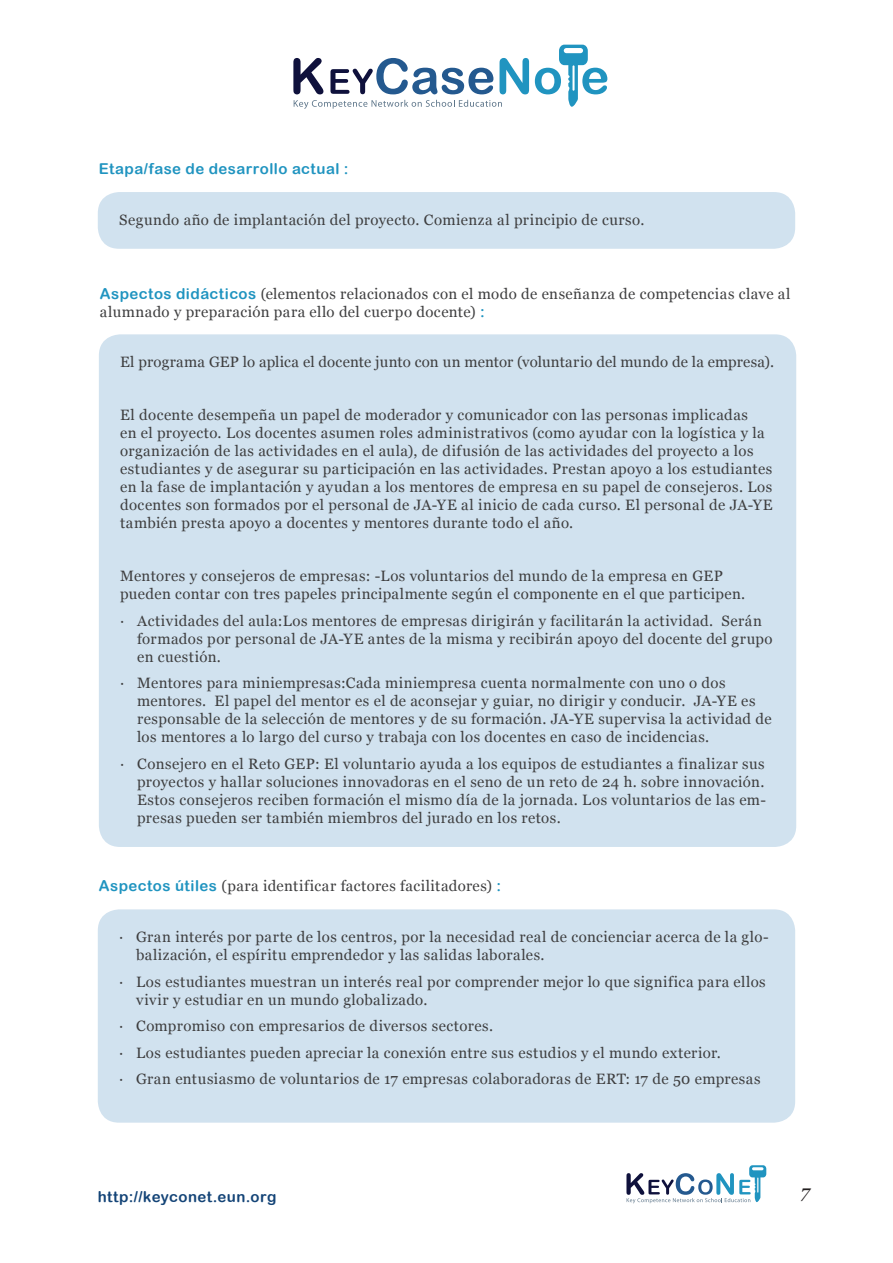
<style>
.page{position:relative;width:893px;height:1263px;background:#fff}
.page>*{position:absolute;margin:0;border:0;box-sizing:border-box;transform-origin:0 0}
.t1{font:italic 18px "Georgia";color:#231f20}
.Bullet_sans{font:15px/18px "Georgia";letter-spacing:.025em;color:#3e3e3f}
.courant{font:15px/18px "Georgia";letter-spacing:.025em;color:#3e3e3f}
.Bullet_sans-2{font:15px "Georgia";letter-spacing:.005em;color:#3e3e3f}
.courant-2{font:15px "Arial Rounded MT Bold";letter-spacing:.03em;color:#2094c0}
.t2{font:15px "Arial Rounded MT Bold";letter-spacing:.03em;color:#144477}
.s1{font-family:"Arial Rounded MT Bold";color:#2094c0}
</style>
<div class="page">
<svg style="left:626px;top:1165px;width:140px;height:38px"></svg>
<svg style="left:293px;top:58px;width:30px;height:36px"></svg>
<svg style="left:294px;top:100px;width:208px;height:9px"></svg>
<svg style="left:330px;top:58px;width:163px;height:36px"></svg>
<svg style="left:500px;top:58px;width:29px;height:36px"></svg>
<svg style="left:535px;top:45px;width:72px;height:62px"></svg>
<div style="left:98px;top:192px;width:697px;height:57px;background:#d1e2ef;border-radius:21px"></div>
<div style="left:99px;top:334px;width:697px;height:513px;background:#d1e2ef;border-radius:21px"></div>
<div style="left:98px;top:909px;width:697px;height:214px;background:#d1e2ef;border-radius:21px"></div>
<p class="courant-2" style="left:99px;top:160px;width:251px">Etapa/fase de desarrollo actual :</p>
<p class="courant" style="left:119px;top:211px;width:527px">Segundo año de implantación del proyecto. Comienza al principio de curso.</p>
<p class="courant" style="left:100px;top:285px;width:692px"><span class="s1">Aspectos didácticos</span> (elementos relacionados con el modo de enseñanza de competencias clave al alumnado y preparación para ello del cuerpo docente) <span class="s1">:</span></p>
<p class="Bullet_sans-2" style="left:120px;top:353px;width:655px">El programa GEP lo aplica el docente junto con un mentor (voluntario del mundo de la empresa).</p>
<p class="Bullet_sans" style="left:120px;top:406px;width:654px">El docente desempeña un papel de moderador y comunicador con las personas implicadas<br>en el proyecto. Los docentes asumen roles administrativos (como ayudar con la logística y la organización de las actividades en el aula), de difusión de las actividades del proyecto a los estudiantes y de asegurar su participación en las actividades. Prestan apoyo a los estudiantes en la fase de implantación y ayudan a los mentores de empresa en su papel de consejeros. Los docentes son formados por el personal de JA-YE al inicio de cada curso. El personal de JA-YE también presta apoyo a docentes y mentores durante todo el año.</p>
<p class="Bullet_sans" style="left:120px;top:567px;width:627px">Mentores y consejeros de empresas: -Los voluntarios del mundo de la empresa en GEP pueden contar con tres papeles principalmente según el componente en el que participen.</p>
<p class="Bullet_sans" style="left:137px;top:612px;width:637px;text-indent:-17px">∙ Actividades del aula:Los mentores de empresas dirigirán y facilitarán la actividad. Serán formados por personal de JA-YE antes de la misma y recibirán apoyo del docente del grupo en cuestión.</p>
<p class="Bullet_sans" style="left:137px;top:674px;width:636px;text-indent:-17px">∙ Mentores para miniempresas:Cada miniempresa cuenta normalmente con uno o dos mentores. El papel del mentor es el de aconsejar y guiar, no dirigir y conducir. JA-YE es responsable de la selección de mentores y de su formación. JA-YE supervisa la actividad de los mentores a lo largo del curso y trabaja con los docentes en caso de incidencias.</p>
<p class="Bullet_sans" style="left:137px;top:755px;width:631px;text-align:justify;text-indent:-17px">∙ Consejero en el Reto GEP: El voluntario ayuda a los equipos de estudiantes a finalizar sus proyectos y hallar soluciones innovadoras en el seno de un reto de 24 h. sobre innovación.<br>Estos consejeros reciben formación el mismo día de la jornada. Los voluntarios de las em&shy;presas pueden ser también miembros del jurado en los retos.</p>
<p class="courant" style="left:99px;top:877px;width:404px"><span class="s1">Aspectos útiles</span> (para identificar factores facilitadores) <span class="s1">:</span></p>
<p class="Bullet_sans" style="left:136px;top:928px;width:634px;text-indent:-17px">∙ Gran interés por parte de los centros, por la necesidad real de concienciar acerca de la glo&shy;balización, el espíritu emprendedor y las salidas laborales.</p>
<p class="Bullet_sans" style="left:136px;top:973px;width:631px;text-indent:-17px">∙ Los estudiantes muestran un interés real por comprender mejor lo que significa para ellos vivir y estudiar en un mundo globalizado.</p>
<p class="Bullet_sans" style="left:119px;top:1017px;width:375px">∙ Compromiso con empresarios de diversos sectores.</p>
<p class="Bullet_sans" style="left:119px;top:1044px;width:603px">∙ Los estudiantes pueden apreciar la conexión entre sus estudios y el mundo exterior.</p>
<p class="Bullet_sans" style="left:119px;top:1070px;width:643px">∙ Gran entusiasmo de voluntarios de 17 empresas colaboradoras de ERT: 17 de 50 empresas</p>
<p class="t2" style="left:98px;top:1188px;width:180px">http://keyconet.eun.org</p>
<p class="t1" style="left:801px;top:1180px;width:10px">7</p>
</div>
